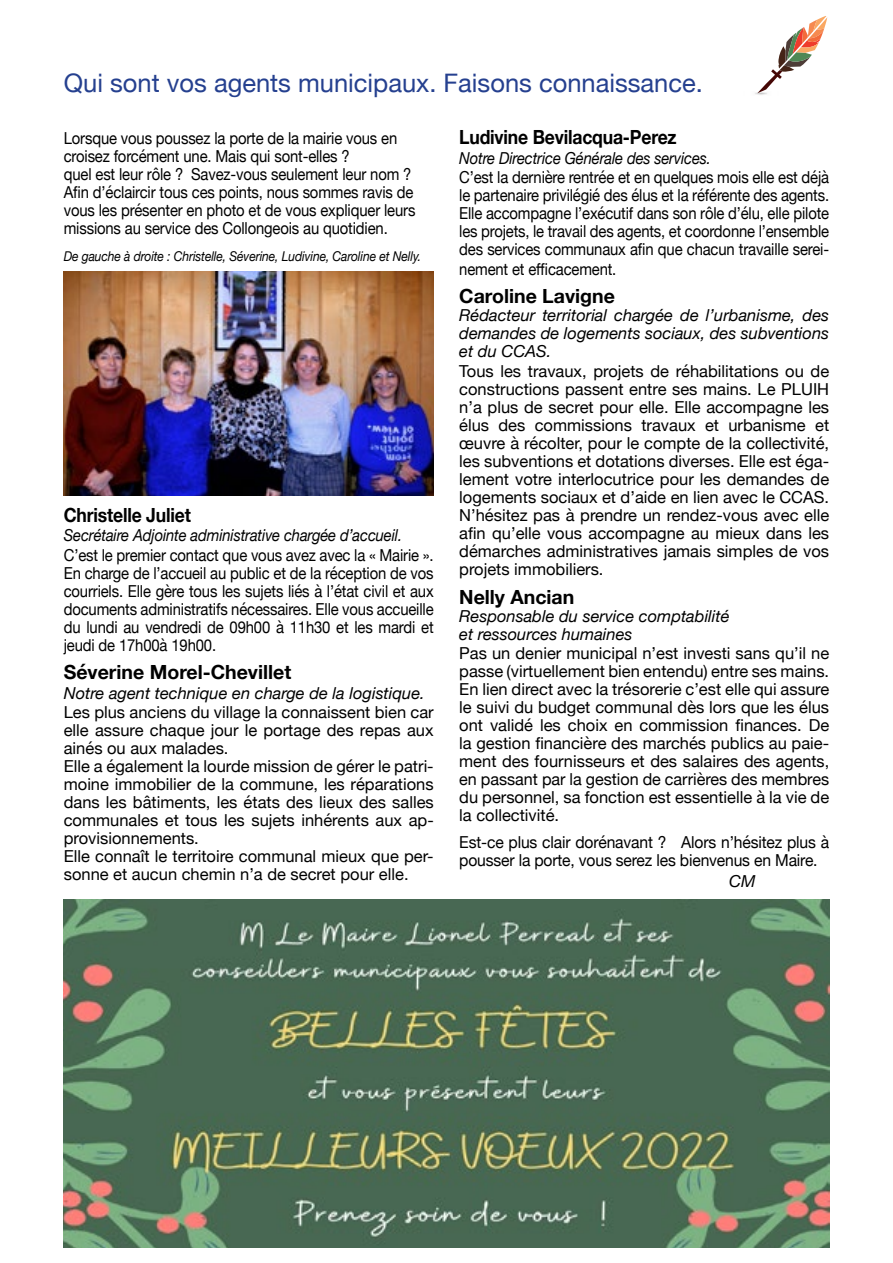
<style>
.page{position:relative;width:893px;height:1263px;background:#fff}
.page>*{position:absolute;margin:0;border:0;box-sizing:border-box;transform-origin:0 0}
.t1{font:25.5px "Helvetica Neue";color:#25408f}
.t2{font:700 19.5px "Helvetica Neue";color:#000}
.t3{font:700 19.5px "Helvetica Neue";color:#000;scale:.9 1}
.t4{font:16.5px/18px "Helvetica Neue";letter-spacing:-.01em;color:#000;text-align:justify}
.t5{font:16.5px/18px "Helvetica Neue";letter-spacing:-.01em;color:#000;text-align:justify;scale:.9 1}
.t6{font:italic 16.5px/18px "Helvetica Neue";color:#000;text-align:justify}
.t7{font:16.5px/18px "Helvetica Neue";letter-spacing:-.01em;color:#000;scale:.95 1}
.t8{font:italic 16.5px "Helvetica Neue";color:#000;scale:.9 1}
.t9{font:italic 13.5px "Helvetica Neue";letter-spacing:-.01em;color:#000;scale:.9 1}
</style>
<div class="page">
<img style="left:755px;top:92px;width:12px;height:3px">
<svg style="left:757px;top:16px;width:70px;height:77px"></svg>
<img style="left:64px;top:271px;width:370px;height:224px">
<img style="left:64px;top:899px;width:765px;height:349px">
<h1 class="t1" style="left:64px;top:65px;width:641px">Qui sont vos agents municipaux. Faisons connaissance.</h1>
<p class="t5" style="left:64px;top:130px;width:392px;text-align:left">Lorsque vous poussez la porte de la mairie vous en croisez forcément une. Mais qui sont-elles ?<br>quel est leur rôle ? Savez-vous seulement leur nom ?<br>Afin d’éclaircir tous ces points, nous sommes ravis de vous les présenter en photo et de vous expliquer leurs missions au service des Collongeois au quotidien.</p>
<p class="t9" style="left:64px;top:247px;width:399px">De gauche à droite : Christelle, Séverine, Ludivine, Caroline et Nelly.</p>
<p class="t3" style="left:459px;top:122px;width:243px">Ludivine Bevilacqua-Perez</p>
<p class="t8" style="left:459px;top:146px;width:281px">Notre Directrice Générale des services.</p>
<p class="t5" style="left:459px;top:170px;width:413px">C’est la dernière rentrée et en quelques mois elle est déjà le partenaire privilégié des élus et la référente des agents.<br>Elle accompagne l’exécutif dans son rôle d’élu, elle pilote les projets, le travail des agents, et coordonne l’ensemble des services communaux afin que chacun travaille serei-</p>
<p class="t5" style="left:459px;top:261px;width:176px">nement et efficacement.</p>
<p class="t2" style="left:459px;top:281px;width:157px">Caroline Lavigne</p>
<p class="t6" style="left:459px;top:308px;width:371px">Rédacteur territorial chargée de l’urbanisme, des demandes de logements sociaux, des subventions et du CCAS.</p>
<p class="t4" style="left:459px;top:363px;width:371px">Tous les travaux, projets de réhabilitations ou de constructions passent entre ses mains. Le PLUIH n’a plus de secret pour elle. Elle accompagne les élus des commissions travaux et urbanisme et œuvre à récolter, pour le compte de la collectivité, les subventions et dotations diverses. Elle est éga&shy;lement votre interlocutrice pour les demandes de logements sociaux et d’aide en lien avec le CCAS.<br>N’hésitez pas à prendre un rendez-vous avec elle afin qu’elle vous accompagne au mieux dans les démarches administratives jamais simples de vos projets immobiliers.</p>
<p class="t2" style="left:459px;top:581px;width:117px">Nelly Ancian</p>
<p class="t6" style="left:459px;top:608px;width:272px">Responsable du service comptabilité et ressources humaines</p>
<p class="t4" style="left:459px;top:645px;width:371px">Pas un denier municipal n’est investi sans qu’il ne passe (virtuellement bien entendu) entre ses mains.<br>En lien direct avec la trésorerie c’est elle qui assure le suivi du budget communal dès lors que les élus ont validé les choix en commission finances. De la gestion financière des marchés publics au paie&shy;ment des fournisseurs et des salaires des agents, en passant par la gestion de carrières des membres du personnel, sa fonction est essentielle à la vie de la collectivité.</p>
<p class="t7" style="left:459px;top:834px;width:391px">Est-ce plus clair dorénavant ? Alors n’hésitez plus à pousser la porte, vous serez les bienvenus en Maire.</p>
<p class="t6" style="left:729px;top:873px;width:28px">CM</p>
<p class="t3" style="left:64px;top:500px;width:143px">Christelle Juliet</p>
<p class="t8" style="left:64px;top:524px;width:378px">Secrétaire Adjointe administrative chargée d’accueil.</p>
<p class="t5" style="left:64px;top:547px;width:413px">C’est le premier contact que vous avez avec la « Mairie ».<br>En charge de l’accueil au public et de la réception de vos courriels. Elle gère tous les sujets liés à l’état civil et aux documents administratifs nécessaires. Elle vous accueille du lundi au vendredi de 09h00 à 11h30 et les mardi et jeudi de 17h00à 19h00.</p>
<p class="t2" style="left:64px;top:657px;width:229px">Séverine Morel-Chevillet</p>
<p class="t6" style="left:64px;top:685px;width:363px">Notre agent technique en charge de la logistique.</p>
<p class="t4" style="left:64px;top:704px;width:371px;text-align:left">Les plus anciens du village la connaissent bien car elle assure chaque jour le portage des repas aux ainés ou aux malades.<br>Elle a également la lourde mission de gérer le patri&shy;moine immobilier de la commune, les réparations dans les bâtiments, les états des lieux des salles communales et tous les sujets inhérents aux ap&shy;provisionnements.<br>Elle connaît le territoire communal mieux que per&shy;sonne et aucun chemin n’a de secret pour elle.</p>
</div>
